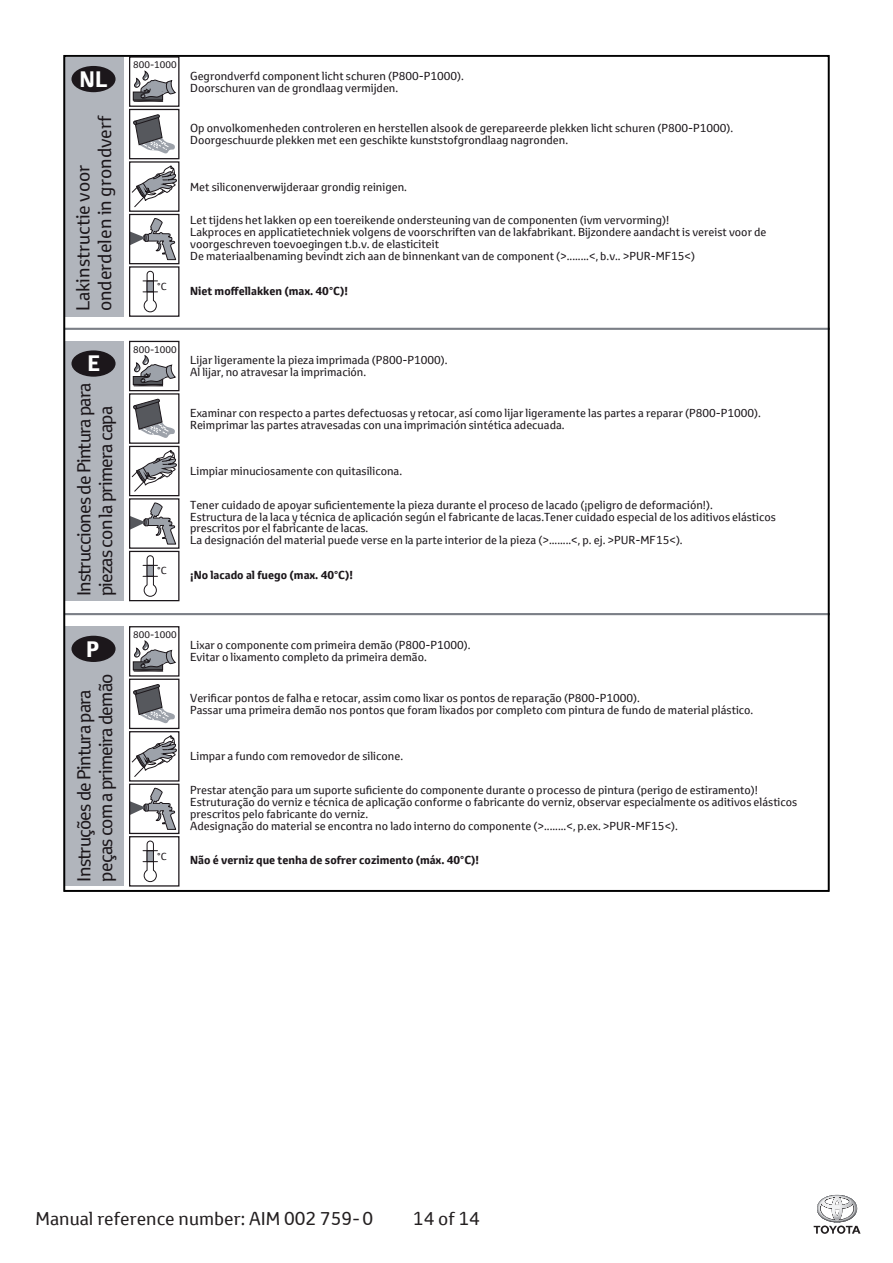
<style>
.page{position:relative;width:893px;height:1263px;background:#fff}
.page>*{position:absolute;margin:0;border:0;box-sizing:border-box;transform-origin:0 0}
.t1{font:700 21.75px "Toyota Text";color:#fff}
.t2{font:18.15px/21.8px "Toyota Text";letter-spacing:-.04em;color:#1c171b}
.t3{font:18.15px/21.8px "Toyota Text";color:#1c171b}
.t4{font:18px "Toyota Text";color:#231f20}
.t5{font:11.25px/12px "Toyota Text";color:#1c171b}
.t6{font:700 11.25px "Toyota Text";color:#1c171b}
.t7{font:9.9px "Toyota Text";color:#1c171b}
.t8{font:9.45px "Toyota Text";color:#1c171b}
</style>
<div class="page">
<svg style="left:814px;top:1195px;width:46px;height:39px"></svg>
<div style="left:64px;top:57px;width:59px;height:259px;background:#b1b5bc"></div>
<div style="left:71px;top:66px;width:45px;height:26px;background:#1c171b;border-radius:50%"></div>
<div style="left:129px;top:56px;width:50px;height:51px;border:1px solid #1c171b"></div>
<svg style="left:132px;top:70px;width:44px;height:32px"></svg>
<svg style="left:131px;top:166px;width:46px;height:42px"></svg>
<div style="left:129px;top:161px;width:50px;height:51px;border:1px solid #1c171b"></div>
<div style="left:129px;top:266px;width:50px;height:51px;border:1px solid #1c171b"></div>
<div style="left:129px;top:109px;width:50px;height:50px;border:1px solid #1c171b"></div>
<svg style="left:133px;top:115px;width:42px;height:39px"></svg>
<svg style="left:131px;top:218px;width:46px;height:42px"></svg>
<div style="left:129px;top:214px;width:50px;height:50px;border:1px solid #1c171b"></div>
<div style="left:64px;top:341px;width:59px;height:260px;background:#b1b5bc"></div>
<div style="left:71px;top:350px;width:45px;height:27px;background:#1c171b;border-radius:50%"></div>
<div style="left:129px;top:341px;width:50px;height:50px;border:1px solid #1c171b"></div>
<svg style="left:132px;top:271px;width:44px;height:116px"></svg>
<svg style="left:131px;top:450px;width:46px;height:42px"></svg>
<div style="left:129px;top:446px;width:50px;height:50px;border:1px solid #1c171b"></div>
<div style="left:129px;top:551px;width:50px;height:50px;border:1px solid #1c171b"></div>
<div style="left:129px;top:393px;width:50px;height:51px;border:1px solid #1c171b"></div>
<svg style="left:133px;top:399px;width:42px;height:39px"></svg>
<svg style="left:131px;top:502px;width:46px;height:43px"></svg>
<div style="left:129px;top:498px;width:50px;height:51px;border:1px solid #1c171b"></div>
<hr style="left:64px;top:328px;width:765px;height:2px;background:#7b7f86">
<div style="left:64px;top:627px;width:59px;height:259px;background:#b1b5bc"></div>
<div style="left:71px;top:636px;width:45px;height:26px;background:#1c171b;border-radius:50%"></div>
<div style="left:129px;top:626px;width:50px;height:51px;border:1px solid #1c171b"></div>
<svg style="left:132px;top:555px;width:44px;height:117px"></svg>
<svg style="left:131px;top:736px;width:46px;height:41px"></svg>
<div style="left:129px;top:731px;width:50px;height:51px;border:1px solid #1c171b"></div>
<div style="left:129px;top:836px;width:50px;height:51px;border:1px solid #1c171b"></div>
<svg style="left:143px;top:840px;width:14px;height:42px"></svg>
<div style="left:129px;top:679px;width:50px;height:50px;border:1px solid #1c171b"></div>
<svg style="left:133px;top:684px;width:42px;height:40px"></svg>
<svg style="left:131px;top:787px;width:46px;height:43px"></svg>
<div style="left:129px;top:784px;width:50px;height:50px;border:1px solid #1c171b"></div>
<hr style="left:64px;top:613px;width:765px;height:2px;background:#7b7f86">
<p class="t8" style="left:133px;top:61px;width:45px">800-1000</p>
<h1 class="t1" style="left:80px;top:71px;width:29px">NL</h1>
<p class="t5" style="left:190px;top:71px;width:275px">Gegrondverfd component licht schuren (P800-P1000).<br>Doorschuren van de grondlaag vermijden.</p>
<p class="t5" style="left:190px;top:123px;width:544px">Op onvolkomenheden controleren en herstellen alsook de gerepareerde plekken licht schuren (P800-P1000).<br>Doorgeschuurde plekken met een geschikte kunststofgrondlaag nagronden.</p>
<p class="t5" style="left:190px;top:182px;width:218px">Met siliconenverwijderaar grondig reinigen.</p>
<h2 class="t3" style="left:74px;top:311px;width:197px;rotate:-90deg">Lakinstructie voor onderdelen in grondverf</h2>
<p class="t5" style="left:190px;top:215px;width:578px">Let tijdens het lakken op een toereikende ondersteuning van de componenten (ivm vervorming)!<br>Lakproces en applicatietechniek volgens de voorschriften van de lakfabrikant. Bijzondere aandacht is vereist voor de voorgeschreven toevoegingen t.b.v. de elasticiteit<br>De materiaalbenaming bevindt zich aan de binnenkant van de component (&gt;........&lt;, b.v.. &gt;PUR-MF15&lt;)</p>
<p class="t7" style="left:157px;top:283px;width:11px">°C</p>
<p class="t6" style="left:190px;top:286px;width:159px">Niet moffellakken (max. 40°C)!</p>
<p class="t8" style="left:133px;top:346px;width:45px">800-1000</p>
<h1 class="t1" style="left:87px;top:355px;width:14px">E</h1>
<p class="t5" style="left:190px;top:355px;width:259px">Lijar ligeramente la pieza imprimada (P800-P1000).<br>Al lijar, no atravesar la imprimación.</p>
<p class="t5" style="left:190px;top:408px;width:572px">Examinar con respecto a partes defectuosas y retocar, así como lijar ligeramente las partes a reparar (P800-P1000).<br>Reimprimar las partes atravesadas con una imprimación sintética adecuada.</p>
<p class="t5" style="left:190px;top:466px;width:213px">Limpiar minuciosamente con quitasilicona.</p>
<h2 class="t2" style="left:75px;top:596px;width:216px;rotate:-90deg">Instrucciones de Pintura para piezas con la primera capa</h2>
<p class="t5" style="left:190px;top:500px;width:587px">Tener cuidado de apoyar suficientemente la pieza durante el proceso de lacado (¡peligro de deformación!).<br>Estructura de la laca y técnica de aplicación según el fabricante de lacas.Tener cuidado especial de los aditivos elásticos prescritos por el fabricante de lacas.<br>La designación del material puede verse en la parte interior de la pieza (&gt;........&lt;, p. ej. &gt;PUR-MF15&lt;).</p>
<p class="t7" style="left:157px;top:567px;width:11px">°C</p>
<p class="t6" style="left:190px;top:571px;width:164px">¡No lacado al fuego (max. 40°C)!</p>
<p class="t8" style="left:133px;top:631px;width:45px">800-1000</p>
<h1 class="t1" style="left:86px;top:641px;width:15px">P</h1>
<p class="t5" style="left:190px;top:641px;width:282px">Lixar o componente com primeira demão (P800-P1000).<br>Evitar o lixamento completo da primeira demão.</p>
<p class="t5" style="left:190px;top:693px;width:565px">Verificar pontos de falha e retocar, assim como lixar os pontos de reparação (P800-P1000).<br>Passar uma primeira demão nos pontos que foram lixados por completo com pintura de fundo de material plástico.</p>
<p class="t5" style="left:190px;top:752px;width:214px">Limpar a fundo com removedor de silicone.</p>
<p class="t5" style="left:190px;top:785px;width:609px">Prestar atenção para um suporte suficiente do componente durante o processo de pintura (perigo de estiramento)!<br>Estruturação do verniz e técnica de aplicação conforme o fabricante do verniz, observar especialmente os aditivos elásticos prescritos pelo fabricante do verniz.<br>Adesignação do material se encontra no lado interno do componente (&gt;........&lt;, p.ex. &gt;PUR-MF15&lt;).</p>
<p class="t6" style="left:190px;top:856px;width:290px">Não é verniz que tenha de sofrer cozimento (máx. 40°C)!</p>
<h2 class="t2" style="left:75px;top:882px;width:210px;rotate:-90deg">Instruções de Pintura para peças com a primeira demão</h2>
<p class="t7" style="left:157px;top:852px;width:11px">°C</p>
<h3 class="t4" style="left:35px;top:1206px;width:339px">Manual reference number: AIM 002 759- 0</h3>
<h3 class="t4" style="left:413px;top:1206px;width:68px">14 of 14</h3>
</div>
